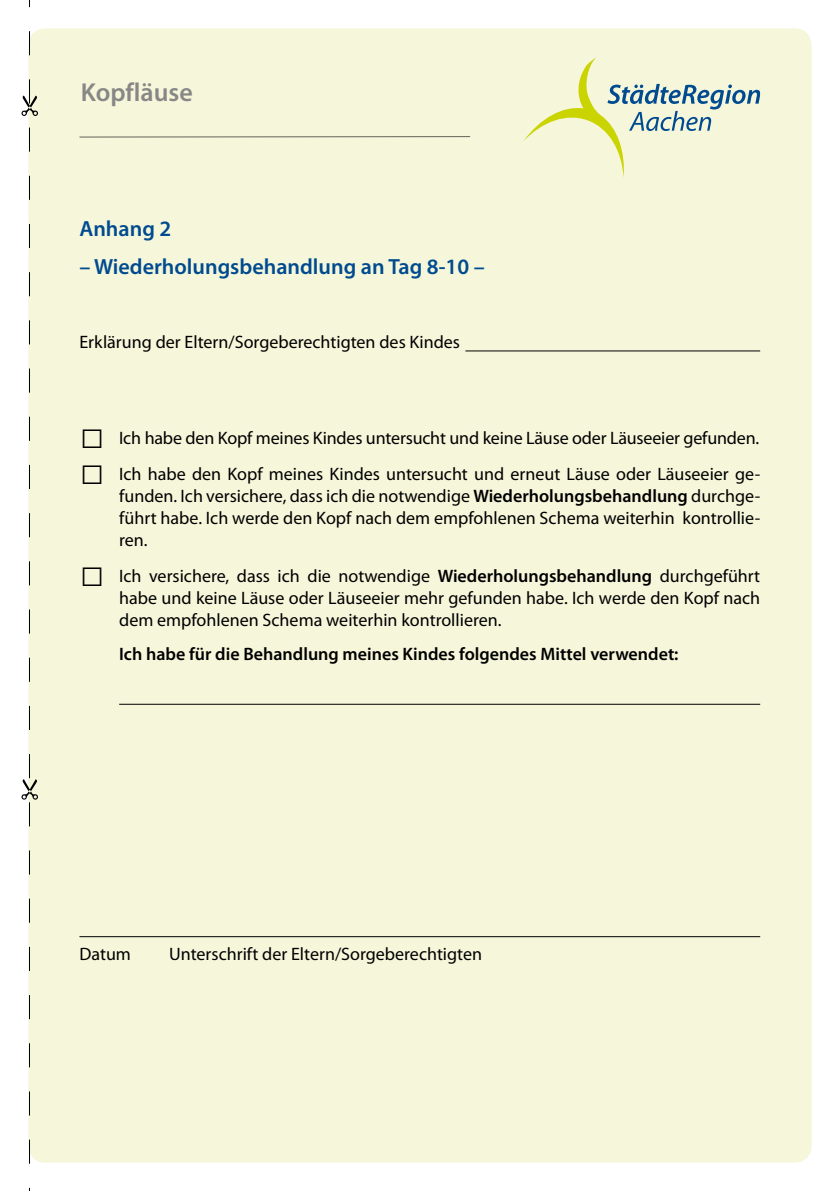
<style>
.page{position:relative;width:840px;height:1191px;background:#fff}
.page>*{position:absolute;margin:0;border:0;box-sizing:border-box;transform-origin:0 0}
.t1{font:600 26px "Myriad Pro";color:#878786}
.t2{font:600 22px "Myriad Pro";color:#004b8f}
.t3{font:18px/22px "Myriad Pro";color:#000;text-align:justify}
.t4{font:600 18px "Myriad Pro";color:#000}
.s1{font-family:"Lucida Sans Unicode";font-size:32px}
.s2{font-weight:600}
</style>
<div class="page">
<div style="left:28px;top:28px;width:783px;height:1134px;background:#f5f6da;border-radius:17px"></div>
<hr style="left:465px;top:350px;width:294px;height:1px;background:#000">
<hr style="left:119px;top:704px;width:640px;height:1px;background:#000">
<hr style="left:79px;top:936px;width:680px;height:1px;background:#000">
<hr style="left:79px;top:136px;width:391px;height:2px;background:#000">
<svg style="left:524px;top:58px;width:235px;height:119px"></svg>
<svg style="left:21px;top:0;width:17px;height:1191px"></svg>
<h1 class="t1" style="left:81px;top:78px;width:114px">Kopfläuse</h1>
<p class="t2" style="left:79px;top:217px;width:93px">Anhang 2</p>
<p class="t2" style="left:79px;top:255px;width:406px">– Wiederholungsbehandlung an Tag 8-10 –</p>
<p class="t3" style="left:79px;top:332px;width:382px">Erklärung der Eltern/Sorgeberechtigten des Kindes</p>
<p class="t3" style="left:79px;top:427px;width:681px"><span class="s1">□</span> Ich habe den Kopf meines Kindes untersucht und keine Läuse oder Läuseeier gefunden.</p>
<p class="t3" style="left:119px;top:463px;width:642px;text-indent:-40px"><span class="s1">□</span> Ich habe den Kopf meines Kindes untersucht und erneut Läuse oder Läuseeier ge&shy;funden. Ich versichere, dass ich die notwendige <span class="s2">Wiederholungsbehandlung</span> durchge&shy;führt habe. Ich werde den Kopf nach dem empfohlenen Schema weiterhin kontrollie&shy;ren.</p>
<p class="t3" style="left:119px;top:565px;width:642px;text-indent:-40px"><span class="s1">□</span> Ich versichere, dass ich die notwendige <span class="s2">Wiederholungsbehandlung</span> durchgeführt habe und keine Läuse oder Läuseeier mehr gefunden habe. Ich werde den Kopf nach dem empfohlenen Schema weiterhin kontrollieren.</p>
<p class="t4" style="left:119px;top:644px;width:560px">Ich habe für die Behandlung meines Kindes folgendes Mittel verwendet:</p>
<p class="t3" style="left:79px;top:943px;width:53px">Datum</p>
<p class="t3" style="left:169px;top:943px;width:314px">Unterschrift der Eltern/Sorgeberechtigten</p>
</div>
